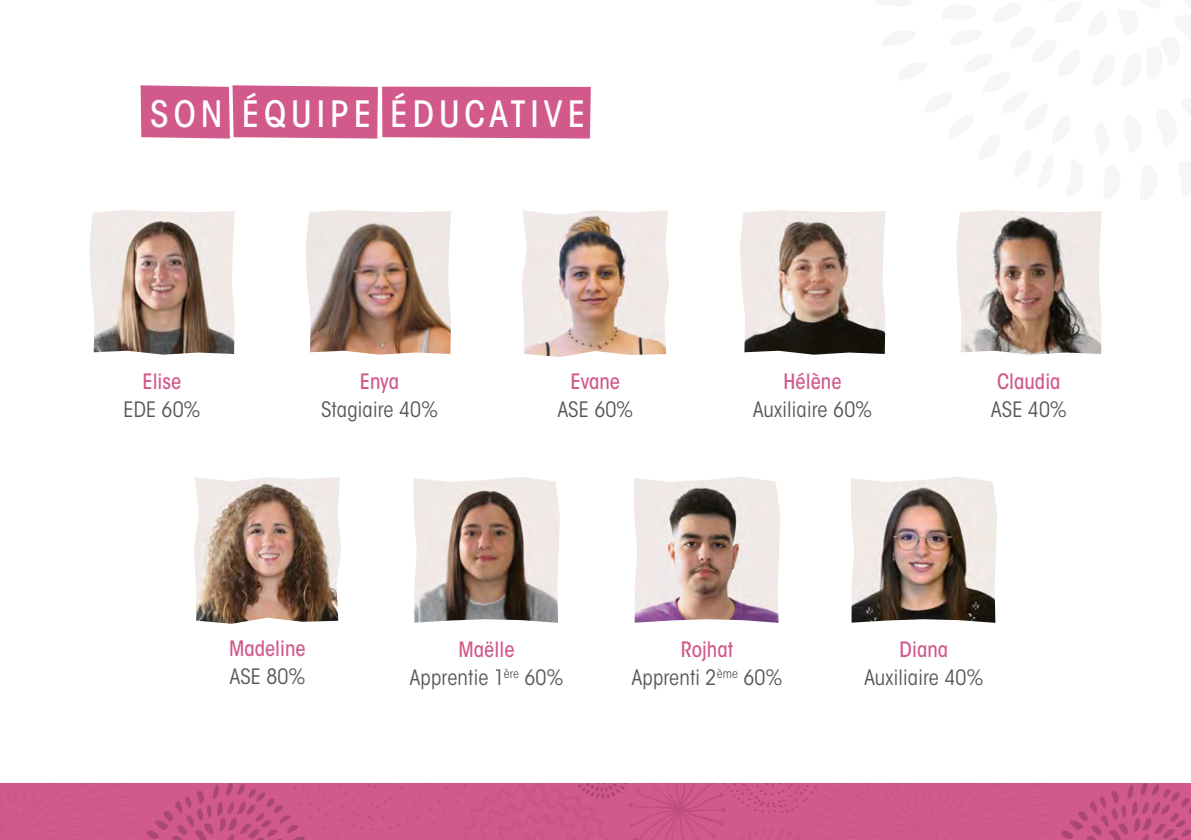
<style>
.page{position:relative;width:1191px;height:840px;background:#fff}
.page>*{position:absolute;margin:0;border:0;box-sizing:border-box;transform-origin:0 0}
.t1{font:500 condensed 36px "ITC Avant Garde Std";letter-spacing:.14em;color:#fff}
.t2{font:condensed 21px/28px "ITC Avant Garde Std";letter-spacing:.01em;color:#555756;text-align:center}
.t3{font:500 condensed 21px "ITC Avant Garde Std";color:#d1598b}
.s1{font-weight:500;color:#d1598b}
</style>
<div class="page">
<svg style="left:0;top:783px;width:1191px;height:56px;background:#cd5788"></svg>
<div style="left:141px;top:85px;width:450px;height:53px;background:#d1598b"></div>
<img style="left:522px;top:210px;width:147px;height:147px">
<img style="left:305px;top:210px;width:146px;height:144px">
<img style="left:740px;top:210px;width:145px;height:144px">
<img style="left:956px;top:210px;width:145px;height:144px">
<img style="left:89px;top:210px;width:146px;height:144px">
<img style="left:413px;top:477px;width:147px;height:145px">
<img style="left:634px;top:477px;width:146px;height:145px">
<img style="left:851px;top:477px;width:146px;height:145px">
<img style="left:194px;top:477px;width:147px;height:146px">
<h1 class="t1" style="left:150px;top:92px;width:436px">SON ÉQUIPE ÉDUCATIVE</h1>
<p class="t3" style="left:142px;top:368px;width:40px">Elise</p>
<p class="t2" style="left:124px;top:395px;width:78px">EDE 60%</p>
<p class="t3" style="left:360px;top:368px;width:41px">Enya</p>
<p class="t2" style="left:321px;top:395px;width:118px">Stagiaire 40%</p>
<p class="t3" style="left:570px;top:368px;width:51px">Evane</p>
<p class="t2" style="left:557px;top:395px;width:77px">ASE 60%</p>
<p class="t3" style="left:783px;top:368px;width:59px">Hélène</p>
<p class="t2" style="left:753px;top:395px;width:120px">Auxiliaire 60%</p>
<p class="t3" style="left:997px;top:368px;width:65px">Claudia</p>
<p class="t2" style="left:991px;top:395px;width:77px">ASE 40%</p>
<p class="t3" style="left:229px;top:635px;width:78px">Madeline</p>
<p class="t2" style="left:230px;top:662px;width:77px">ASE 80%</p>
<p class="t2" style="left:410px;top:635px;width:155px"><span class="s1">Maëlle<br></span>Apprentie 1<sup>ère</sup> 60%</p>
<p class="t2" style="left:632px;top:635px;width:152px"><span class="s1">Rojhat<br></span>Apprenti 2<sup>ème</sup> 60%</p>
<p class="t3" style="left:899px;top:636px;width:50px">Diana</p>
<p class="t2" style="left:864px;top:663px;width:120px">Auxiliaire 40%</p>
</div>
